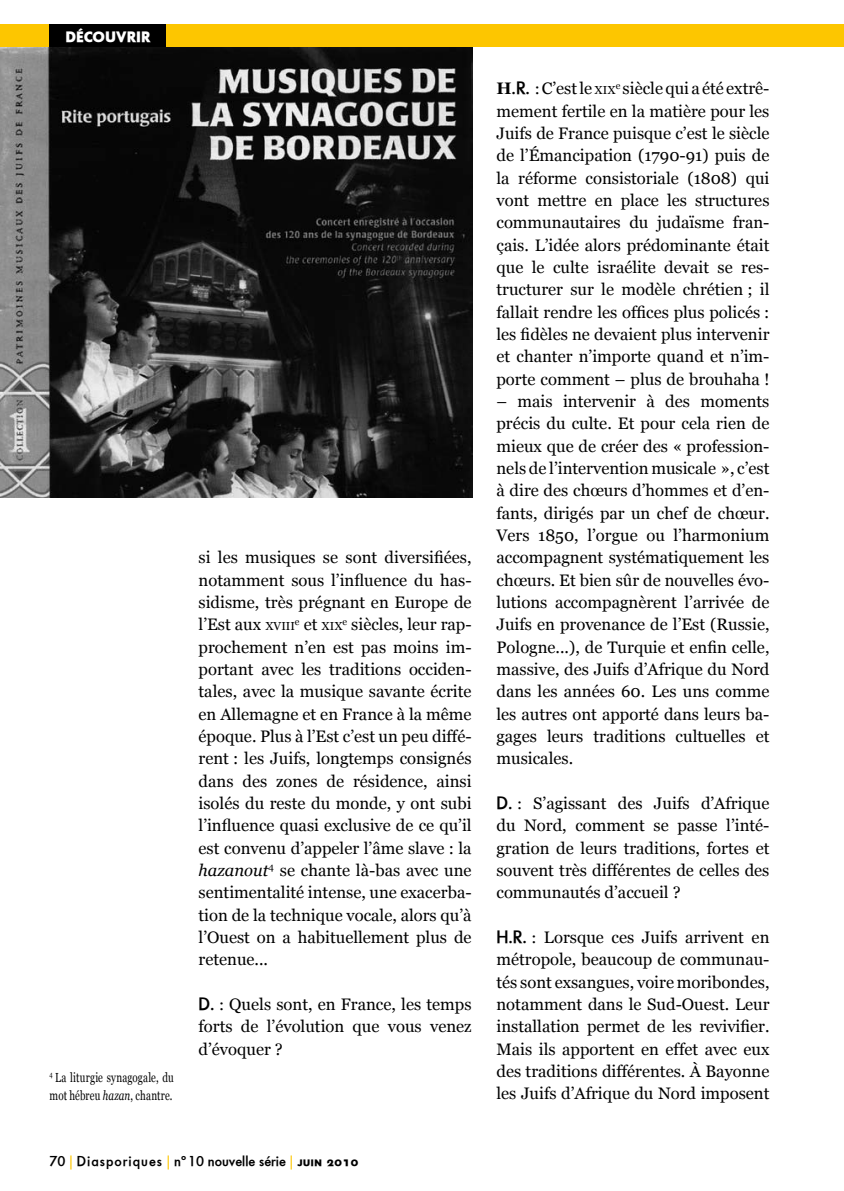
<style>
.page{position:relative;width:844px;height:1191px;background:#fff}
.page>*{position:absolute;margin:0;border:0;box-sizing:border-box;transform-origin:0 0}
.t1{font:16.62px/22.4px "Georgia";color:#000;text-align:justify}
.t2{font:14.7px "Futura Serie BQ Bold";color:#fff}
.t3{font:14px "Futura Serie BQ Medium";color:#000}
.t4{font:13.12px/17.8px "Georgia";letter-spacing:.015em;color:#000;scale:.75 1}
.t5{font:11.72px "Georgia";color:#000}
.s1{font-style:italic}
.s2{font-size:11.72px}
.s3{font-family:"Futura Serie BQ Medium";font-size:17.5px}
.s4{font-size:16.62px}
.s5{font-family:"Futura Serie BQ Book";color:#fdc600}
.s6{font-family:"Futura Serie BQ Demi Bold SC"}
.s7{font-weight:700}
</style>
<div class="page">
<div style="left:0;top:25px;width:843px;height:22px;background:#fdc600"></div>
<svg style="left:843px;top:25px;width:1px;height:22px"></svg>
<div style="left:50px;top:25px;width:116px;height:22px;background:#000"></div>
<img style="left:0;top:47px;width:472px;height:450px">
<p class="t2" style="left:65px;top:27px;width:87px">DÉCOUVRIR</p>
<p class="t4" style="left:50px;top:1068px;width:167px"><sup>4</sup> La liturgie synagogale, du mot hébreu <span class="s1">hazan</span>, chantre.</p>
<p class="t1" style="left:198px;top:546px;width:274px">si les musiques se sont diversifiées, notamment sous l’influence du has&shy;sidisme, très prégnant en Europe de l’Est aux <span class="s2">xviii</span></p>
<p class="t1" style="left:198px;top:613px;width:274px;text-indent:144px"><sup>e</sup> siècles, leur rap&shy;prochement n’en est pas moins im&shy;portant avec les traditions occiden&shy;tales, avec la musique savante écrite en Allemagne et en France à la même époque. Plus à l’Est c’est un peu diffé&shy;rent : les Juifs, longtemps consignés dans des zones de résidence, ainsi isolés du reste du monde, y ont subi l’influence quasi exclusive de ce qu’il est convenu d’appeler l’âme slave : la <span class="s1">hazanout</span><sup>4</sup> se chante là-bas avec une sentimentalité intense, une exacerba&shy;tion de la technique vocale, alors qu’à l’Ouest on a habituellement plus de retenue...</p>
<p class="t1" style="left:198px;top:993px;width:274px"><span class="s3">D. :</span> Quels sont, en France, les temps forts de l’évolution que vous venez d’évoquer ?</p>
<p class="t5" style="left:295px;top:619px;width:49px"><sup>e</sup> <span class="s4">et</span> xix</p>
<p class="t3" style="left:50px;top:1153px;width:310px">70 <span class="s5">|</span> Diasporiques <span class="s5">|</span> nº10 nouvelle série <span class="s5">|</span> <span class="s6">juin 2010</span></p>
<p class="t1" style="left:496px;top:77px;width:274px"><span class="s7">H</span><span class="s3">.R. :</span> C’est le <span class="s2">xix</span><sup>e</sup> siècle qui a été extrê&shy;mement fertile en la matière pour les Juifs de France puisque c’est le siècle de l’Émancipation (1790-91) puis de la réforme consistoriale (1808) qui vont mettre en place les structures communautaires du judaïsme fran&shy;çais. L’idée alors prédominante était que le culte israélite devait se res&shy;tructurer sur le modèle chrétien ; il fallait rendre les offices plus policés : les fidèles ne devaient plus intervenir et chanter n’importe quand et n’im&shy;porte comment – plus de brouhaha !</p>
<p class="t1" style="left:496px;top:390px;width:274px">– mais intervenir à des moments précis du culte. Et pour cela rien de mieux que de créer des « profession&shy;nels de l’intervention musicale », c’est à dire des chœurs d’hommes et d’en&shy;fants, dirigés par un chef de chœur.<br>Vers 1850, l’orgue ou l’harmonium accompagnent systématiquement les chœurs. Et bien sûr de nouvelles évo&shy;lutions accompagnèrent l’arrivée de Juifs en provenance de l’Est (Russie, Pologne...), de Turquie et enfin celle, massive, des Juifs d’Afrique du Nord dans les années 60. Les uns comme les autres ont apporté dans leurs ba&shy;gages leurs traditions cultuelles et musicales.</p>
<p class="t1" style="left:496px;top:792px;width:274px"><span class="s3">D. :</span> S’agissant des Juifs d’Afrique du Nord, comment se passe l’inté&shy;gration de leurs traditions, fortes et souvent très différentes de celles des communautés d’accueil ?</p>
<p class="t1" style="left:496px;top:926px;width:274px"><span class="s3">H.R. :</span> Lorsque ces Juifs arrivent en métropole, beaucoup de communau&shy;tés sont exsangues, voire moribondes, notamment dans le Sud-Ouest. Leur installation permet de les revivifier.<br>Mais ils apportent en effet avec eux des traditions différentes. À Bayonne les Juifs d’Afrique du Nord imposent</p>
</div>
